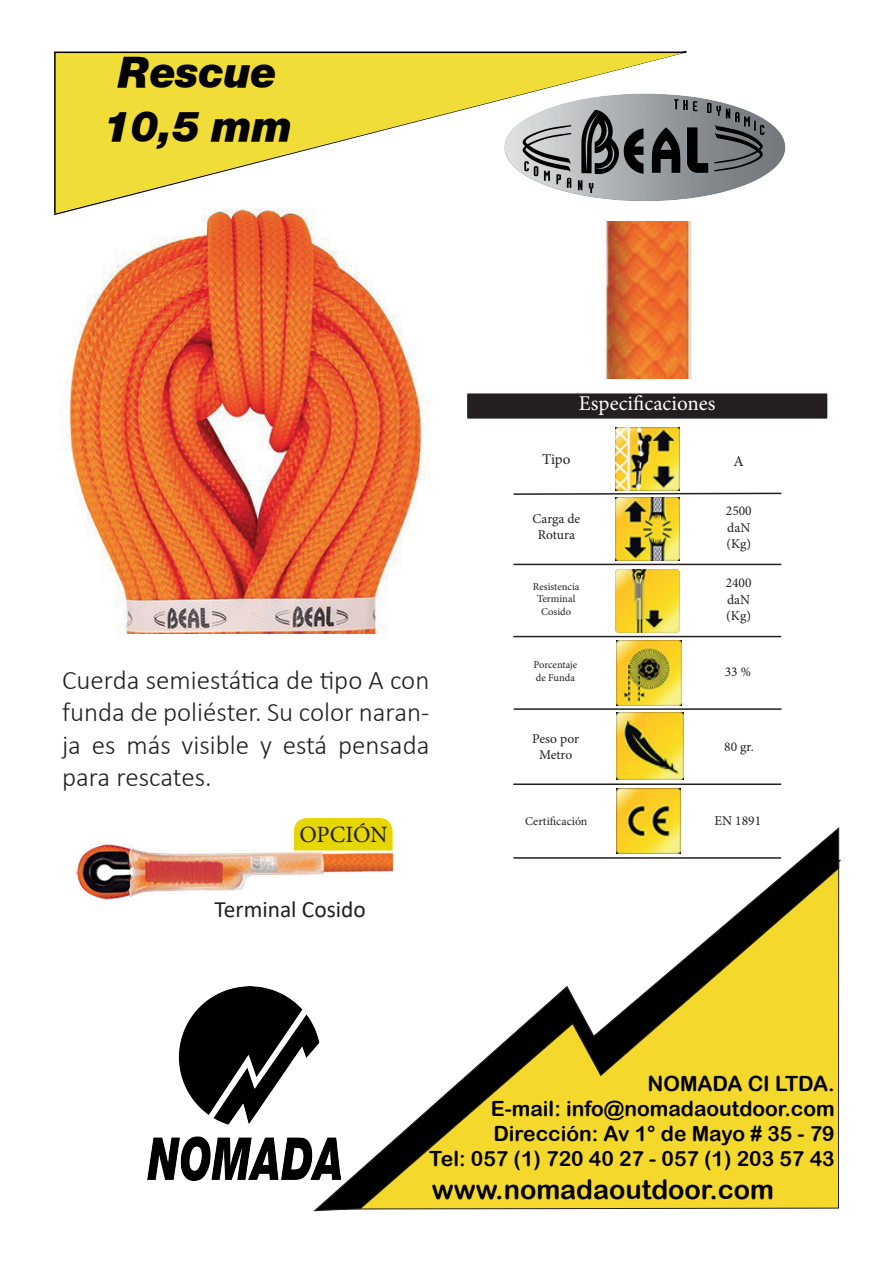
<style>
.page{position:relative;width:893px;height:1263px;background:#fff}
.page>*{position:absolute;margin:0;border:0;box-sizing:border-box;transform-origin:0 0}
.t1{font:italic 45px/54px "Nimbus Sans Novus T Black";color:#000001;text-align:center}
.t2{font:300 27px/32.4px "Calibri";color:#231f20;text-align:justify}
.t3{font:27px "Arial Rounded MT Bold";color:#000002}
.t4{font:23.4px "Calibri";color:#231f20}
.t5{font:23.4px "Minion Pro";letter-spacing:-.01em;color:#231f20}
.t6{font:21px/25.2px "Arial Rounded MT Bold";color:#000002;text-align:right}
.t7{font:21px "Minion Pro";color:#fff}
.t8{font:15px "Minion Pro";color:#231f20}
.t9{font:13.5px/16.2px "Minion Pro";color:#231f20;text-align:justify}
.t10{font:12px "Minion Pro";color:#231f20}
.t11{font:10.5px/12.6px "Minion Pro";color:#231f20}
</style>
<div class="page">
<img style="left:76px;top:838px;width:237px;height:63px">
<img style="left:60px;top:216px;width:371px;height:417px">
<svg style="left:54px;top:51px;width:633px;height:164px;fill:#f0dd38"></svg>
<svg style="left:313px;top:827px;width:527px;height:385px"></svg>
<div style="left:468px;top:394px;width:359px;height:24px;background:#231f20"></div>
<div style="left:467px;top:393px;width:360px;height:26px;border:2px solid #231f20"></div>
<img style="left:501px;top:89px;width:285px;height:115px">
<svg style="left:513px;top:492px;width:269px;height:3px"></svg>
<hr style="left:513px;top:857px;width:268px;height:2px;background:#231f20">
<hr style="left:514px;top:708px;width:267px;height:2px;background:#231f20">
<hr style="left:513px;top:564px;width:268px;height:1px;background:#231f20">
<img style="left:615px;top:427px;width:65px;height:63px">
<img style="left:616px;top:497px;width:63px;height:63px">
<img style="left:616px;top:640px;width:65px;height:65px">
<img style="left:616px;top:788px;width:65px;height:65px">
<hr style="left:513px;top:783px;width:268px;height:2px;background:#231f20">
<img style="left:616px;top:713px;width:67px;height:66px">
<img style="left:148px;top:986px;width:192px;height:194px">
<div style="left:294px;top:818px;width:99px;height:32px;background:#e6d601"></div>
<img style="left:605px;top:222px;width:87px;height:157px">
<hr style="left:513px;top:636px;width:268px;height:1px;background:#231f20">
<img style="left:616px;top:569px;width:63px;height:64px">
<h1 class="t1" style="left:102px;top:44px;width:191px">Rescue<br>10,5 mm</h1>
<p class="t2" style="left:62px;top:664px;width:369px">Cuerda semiestática de tipo A con funda de poliéster. Su color naran&shy;ja es más visible y está pensada para rescates.</p>
<p class="t5" style="left:299px;top:819px;width:90px">OPCIÓN</p>
<p class="t4" style="left:215px;top:893px;width:153px">Terminal Cosido</p>
<p class="t7" style="left:579px;top:389px;width:138px">Especificaciones</p>
<p class="t8" style="left:542px;top:449px;width:30px">Tipo</p>
<p class="t8" style="left:734px;top:451px;width:12px">A</p>
<p class="t9" style="left:532px;top:511px;width:49px;text-align:center">Carga de<br>Rotura</p>
<p class="t11" style="left:533px;top:580px;width:48px;text-align:center">Resistencia<br>Terminal<br>Cosido</p>
<p class="t11" style="left:533px;top:658px;width:45px">Porcentaje de Funda</p>
<p class="t9" style="left:726px;top:503px;width:27px">2500 daN (Kg)</p>
<p class="t9" style="left:726px;top:575px;width:27px">2400 daN (Kg)</p>
<p class="t9" style="left:725px;top:663px;width:28px">33 %</p>
<p class="t9" style="left:532px;top:730px;width:48px;text-align:center">Peso por<br>Metro</p>
<p class="t9" style="left:724px;top:739px;width:31px">80 gr.</p>
<p class="t10" style="left:525px;top:813px;width:64px">Certificación</p>
<p class="t9" style="left:714px;top:813px;width:48px">EN 1891</p>
<p class="t6" style="left:429px;top:1070px;width:407px">NOMADA CI LTDA.<br>E-mail: info@nomadaoutdoor.com<br>Dirección: Av 1° de Mayo # 35 - 79<br>Tel: 057 (1) 720 40 27 - 057 (1) 203 57 43</p>
<p class="t3" style="left:432px;top:1173px;width:344px">www.nomadaoutdoor.com</p>
</div>
